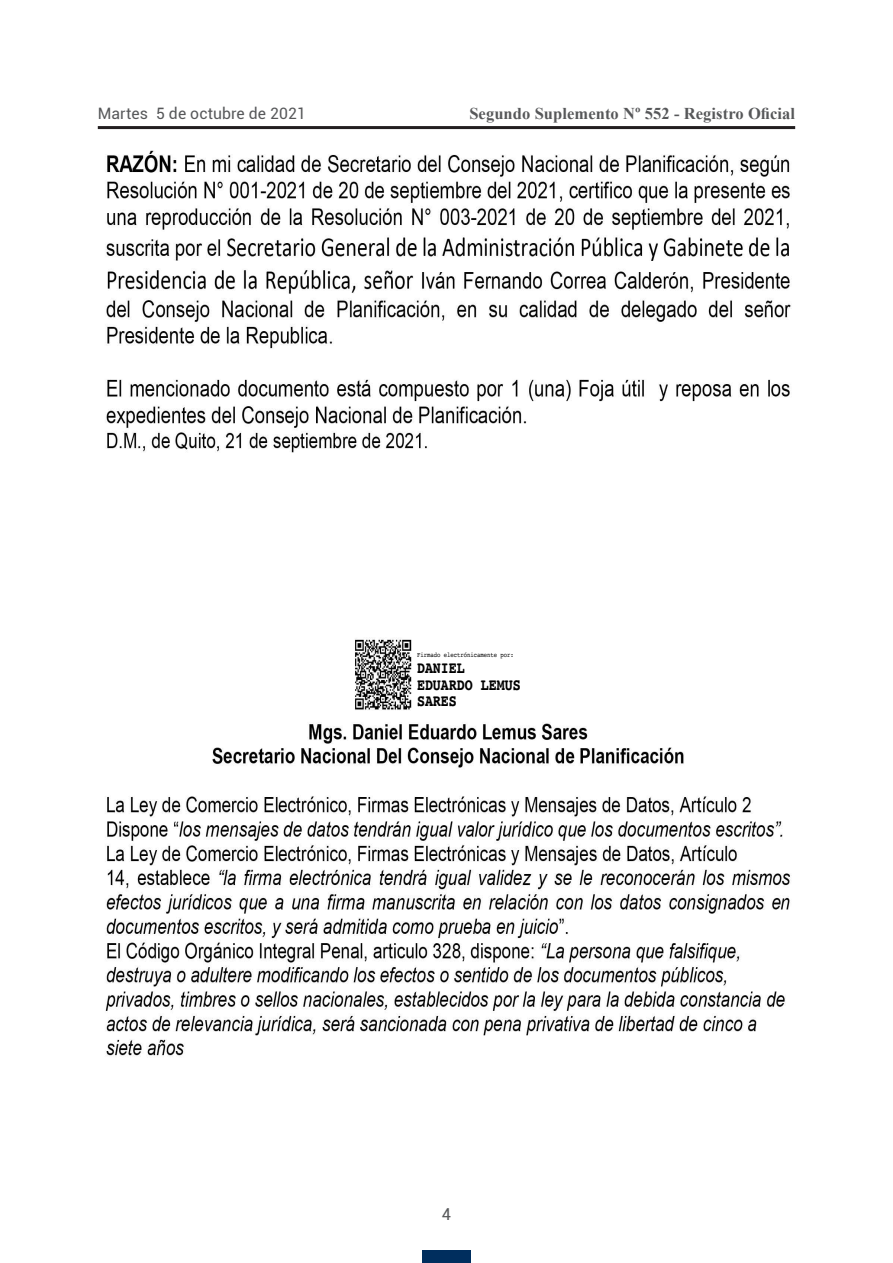
<style>
.page{position:relative;width:893px;height:1263px;background:#fff}
.page>*{position:absolute;margin:0;border:0;box-sizing:border-box;transform-origin:0 0}
.t1{font:700 16.5px "Times New Roman";letter-spacing:.005em;color:#57585a}
.t2{font:700 16.5px/16.5px "Courier";color:#000;scale:.81 1}
.t3{font:16.5px "Roboto";color:#57585a}
.t4{font:15.75px "Roboto";letter-spacing:.005em;color:#57585a}
.t5{font:6.9px "Courier";color:#000;scale:.81 1}
</style>
<div class="page">
<hr style="left:98px;top:126px;width:697px;height:3px;background:#231f20">
<div style="left:422px;top:1250px;width:49px;height:13px;background:#002e5e"></div>
<img style="left:105px;top:150px;width:686px;height:906px">
<p class="t4" style="left:98px;top:102px;width:210px">Martes 5 de octubre de 2021</p>
<p class="t1" style="left:469px;top:102px;width:327px">Segundo Suplemento Nº 552 - Registro Oficial</p>
<p class="t5" style="left:417px;top:649px;width:121px">Firmado electrónicamente por:</p>
<p class="t2" style="left:417px;top:659px;width:130px">DANIEL<br>EDUARDO LEMUS<br>SARES</p>
<p class="t3" style="left:442px;top:1203px;width:11px">4</p>
</div>
